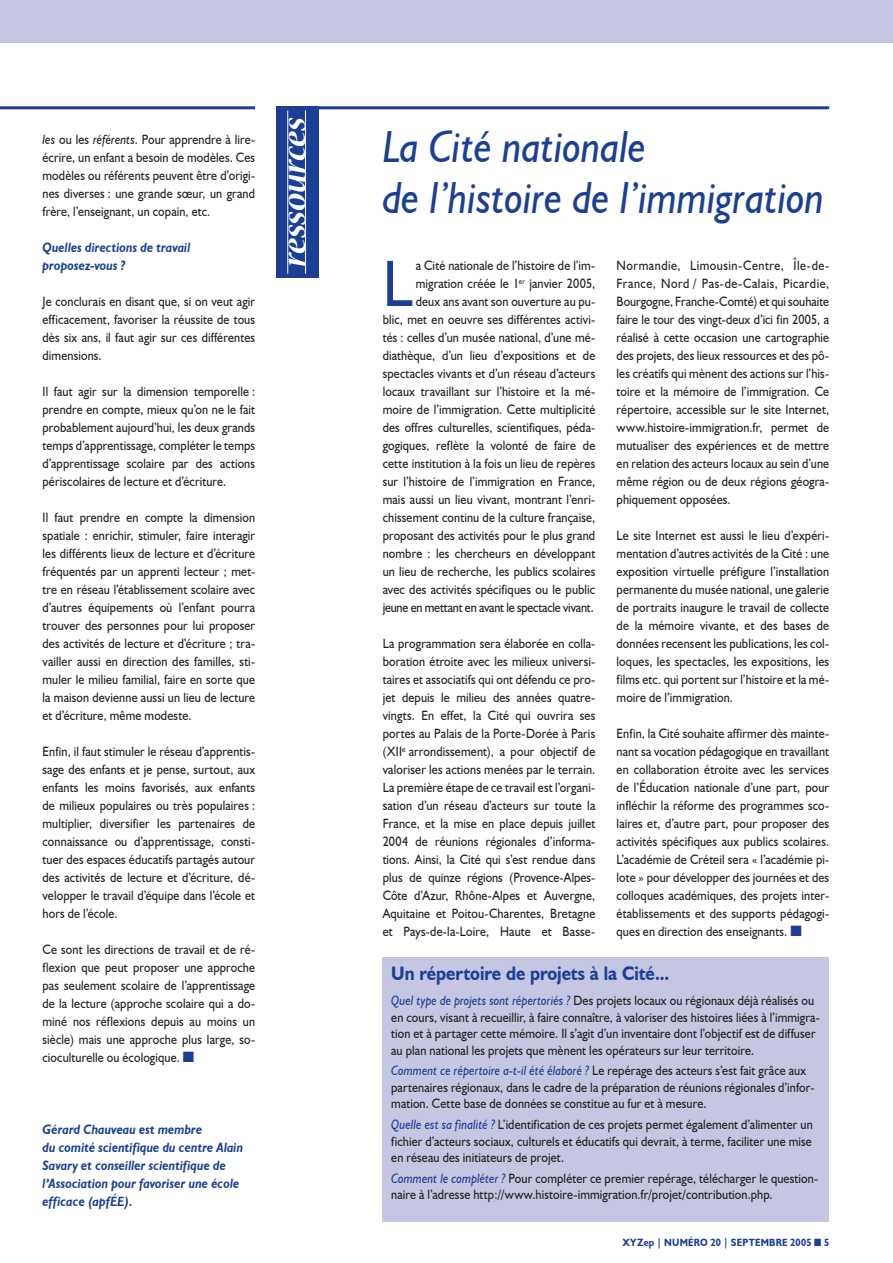
<style>
.page{position:relative;width:893px;height:1263px;background:#fff}
.page>*{position:absolute;margin:0;border:0;box-sizing:border-box;transform-origin:0 0}
.t1{font:66.15px "Humanist 521 BT";color:#1b3f94;scale:.9 1}
.t2{font:italic 45px/51px "Humanist 521 BT";color:#1b3f94;scale:.9 1}
.t3{font:italic 700 36px "Nueva Std";color:#fff}
.t4{font:700 19.5px "Humanist 521 BT";color:#1b3f94;scale:.9 1}
.t5{font:13.5px/18px "Humanist 521 BT";letter-spacing:.01em;color:#231f20;text-align:justify;scale:.9 1}
.t6{font:italic 700 13.5px/18px "Humanist 521 BT";letter-spacing:.01em;color:#1b3f94;scale:.9 1}
.t7{font:700 10.5px "Humanist 521 BT";letter-spacing:.025em;color:#1b3f94;scale:.9 1}
.s1{font-style:italic}
.s2{color:#1b3f94}
.s3{font-style:italic;color:#1b3f94}
</style>
<div class="page">
<div style="left:0;top:0;width:893px;height:43px;background:#c5c6e1"></div>
<hr style="left:0;top:106px;width:255px;height:3px;background:#1b3f94">
<div style="left:276px;top:106px;width:43px;height:172px;background:#1b3f94"></div>
<hr style="left:287px;top:111px;width:1px;height:163px;background:#fff">
<hr style="left:305px;top:111px;width:1px;height:163px;background:#fff">
<hr style="left:276px;top:106px;width:553px;height:3px;background:#1b3f94">
<div style="left:383px;top:957px;width:446px;height:264px;background:#c5c6e1"></div>
<p class="t5" style="left:43px;top:130px;width:238px"><span class="s1">les</span> ou les <span class="s1">référents</span>. Pour apprendre à lire&shy;écrire, un enfant a besoin de modèles. Ces modèles ou référents peuvent être d’origi&shy;nes diverses : une grande sœur, un grand frère, l’enseignant, un copain, etc.</p>
<p class="t6" style="left:43px;top:238px;width:166px">Quelles directions de travail proposez-vous ?</p>
<p class="t5" style="left:43px;top:292px;width:238px">Je conclurais en disant que, si on veut agir efficacement, favoriser la réussite de tous dès six ans, il faut agir sur ces différentes dimensions.</p>
<p class="t5" style="left:43px;top:382px;width:238px">Il faut agir sur la dimension temporelle : prendre en compte, mieux qu’on ne le fait probablement aujourd’hui, les deux grands temps d’apprentissage, compléter le temps d’apprentissage scolaire par des actions périscolaires de lecture et d’écriture.</p>
<p class="t5" style="left:43px;top:508px;width:238px">Il faut prendre en compte la dimension spatiale : enrichir, stimuler, faire interagir les différents lieux de lecture et d’écriture fréquentés par un apprenti lecteur ; met&shy;tre en réseau l’établissement scolaire avec d’autres équipements où l’enfant pourra trouver des personnes pour lui proposer des activités de lecture et d’écriture ; tra&shy;vailler aussi en direction des familles, sti&shy;muler le milieu familial, faire en sorte que la maison devienne aussi un lieu de lecture et d’écriture, même modeste.</p>
<p class="t5" style="left:43px;top:742px;width:238px">Enfin, il faut stimuler le réseau d’apprentis&shy;sage des enfants et je pense, surtout, aux enfants les moins favorisés, aux enfants de milieux populaires ou très populaires : multiplier, diversifier les partenaires de connaissance ou d’apprentissage, consti&shy;tuer des espaces éducatifs partagés autour des activités de lecture et d’écriture, dé&shy;velopper le travail d’équipe dans l’école et hors de l’école.</p>
<p class="t5" style="left:43px;top:940px;width:238px">Ce sont les directions de travail et de ré&shy;flexion que peut proposer une approche pas seulement scolaire de l’apprentissage de la lecture (approche scolaire qui a do&shy;miné nos réflexions depuis au moins un siècle) mais une approche plus large, so&shy;cioculturelle ou écologique. <span class="s2">■</span></p>
<p class="t6" style="left:43px;top:1120px;width:224px">Gérard Chauveau est membre<br>du comité scientifique du centre Alain<br>Savary et conseiller scientifique de l’Association pour favoriser une école efficace (apfÉE).</p>
<h3 class="t3" style="left:278px;top:267px;width:151px;rotate:-90deg">ressources</h3>
<h2 class="t2" style="left:383px;top:120px;width:492px">La Cité nationale<br>de l’histoire de l’immigration</h2>
<p class="t5" style="left:617px;top:256px;width:238px">Normandie, Limousin-Centre, Île-de-France, Nord / Pas-de-Calais, Picardie, Bourgogne, Franche-Comté) et qui souhaite faire le tour des vingt-deux d’ici fin 2005, a réalisé à cette occasion une cartographie des projets, des lieux ressources et des pô&shy;les créatifs qui mènent des actions sur l’his&shy;toire et la mémoire de l’immigration. Ce répertoire, accessible sur le site Internet, www.histoire-immigration.fr, permet de mutualiser des expériences et de mettre en relation des acteurs locaux au sein d’une même région ou de deux régions géogra&shy;phiquement opposées.</p>
<p class="t5" style="left:617px;top:526px;width:238px">Le site Internet est aussi le lieu d’expéri&shy;mentation d’autres activités de la Cité : une exposition virtuelle préfigure l’installation permanente du musée national, une galerie de portraits inaugure le travail de collecte de la mémoire vivante, et des bases de données recensent les publications, les col&shy;loques, les spectacles, les expositions, les films etc. qui portent sur l’histoire et la mé&shy;moire de l’immigration.</p>
<p class="t5" style="left:617px;top:724px;width:238px">Enfin, la Cité souhaite affirmer dès mainte&shy;nant sa vocation pédagogique en travaillant en collaboration étroite avec les services de l’Éducation nationale d’une part, pour infléchir la réforme des programmes sco&shy;laires et, d’autre part, pour proposer des activités spécifiques aux publics scolaires.<br>L’académie de Créteil sera « l’académie pi&shy;lote » pour développer des journées et des colloques académiques, des projets inter&shy;établissements et des supports pédagogi&shy;ques en direction des enseignants. <span class="s2">■</span></p>
<h3 class="t4" style="left:391px;top:961px;width:310px">Un répertoire de projets à la Cité...</h3>
<p class="t5" style="left:391px;top:992px;width:478px;line-height:16.5px;text-align:left"><span class="s3">Quel type de projets sont répertoriés ?</span> Des projets locaux ou régionaux déjà réalisés ou en cours, visant à recueillir, à faire connaître, à valoriser des histoires liées à l’immigra&shy;tion et à partager cette mémoire. Il s’agit d’un inventaire dont l’objectif est de diffuser au plan national les projets que mènent les opérateurs sur leur territoire.</p>
<p class="t5" style="left:391px;top:1062px;width:472px;line-height:16.5px;text-align:left"><span class="s3">Comment ce répertoire a-t-il été élaboré ?</span> Le repérage des acteurs s’est fait grâce aux partenaires régionaux, dans le cadre de la préparation de réunions régionales d’infor&shy;mation. Cette base de données se constitue au fur et à mesure.</p>
<p class="t5" style="left:391px;top:1116px;width:470px;line-height:16.5px"><span class="s3">Quelle est sa finalité ?</span> L’identification de ces projets permet également d’alimenter un fichier d’acteurs sociaux, culturels et éducatifs qui devrait, à terme, faciliter une mise en réseau des initiateurs de projet.</p>
<p class="t5" style="left:391px;top:1170px;width:476px;line-height:16.5px"><span class="s3">Comment le compléter ?</span> Pour compléter ce premier repérage, télécharger le question&shy;naire à l’adresse http://www.histoire-immigration.fr/projet/contribution.php.</p>
<h1 class="t1" style="left:383px;top:243px;width:35px">L</h1>
<p class="t5" style="left:383px;top:256px;width:238px;text-align:right">a Cité nationale de l’histoire de l’im&shy;migration créée le 1<sup>er</sup> janvier 2005,<br>deux ans avant son ouverture au pu-<br>blic, met en oeuvre ses différentes activi&shy;tés : celles d’un musée national, d’une mé&shy;diathèque, d’un lieu d’expositions et de spectacles vivants et d’un réseau d’acteurs locaux travaillant sur l’histoire et la mé&shy;moire de l’immigration. Cette multiplicité des offres culturelles, scientifiques, péda&shy;gogiques, reflète la volonté de faire de cette institution à la fois un lieu de repères sur l’histoire de l’immigration en France, mais aussi un lieu vivant, montrant l’enri&shy;chissement continu de la culture française, proposant des activités pour le plus grand nombre : les chercheurs en développant un lieu de recherche, les publics scolaires avec des activités spécifiques ou le public jeune en mettant en avant le spectacle vivant.</p>
<p class="t5" style="left:383px;top:634px;width:238px">La programmation sera élaborée en colla&shy;boration étroite avec les milieux universi&shy;taires et associatifs qui ont défendu ce pro&shy;jet depuis le milieu des années quatre&shy;vingts. En effet, la Cité qui ouvrira ses portes au Palais de la Porte-Dorée à Paris (XII<sup>e</sup> arrondissement), a pour objectif de valoriser les actions menées par le terrain.<br>La première étape de ce travail est l’organi&shy;sation d’un réseau d’acteurs sur toute la France, et la mise en place depuis juillet 2004 de réunions régionales d’informa&shy;tions. Ainsi, la Cité qui s’est rendue dans plus de quinze régions (Provence-Alpes-Côte d’Azur, Rhône-Alpes et Auvergne, Aquitaine et Poitou-Charentes, Bretagne et Pays-de-la-Loire, Haute et Basse-</p>
<p class="t7" style="left:622px;top:1236px;width:231px">XYZep | NUMÉRO 20 | SEPTEMBRE 2005 ■ 5</p>
</div>
